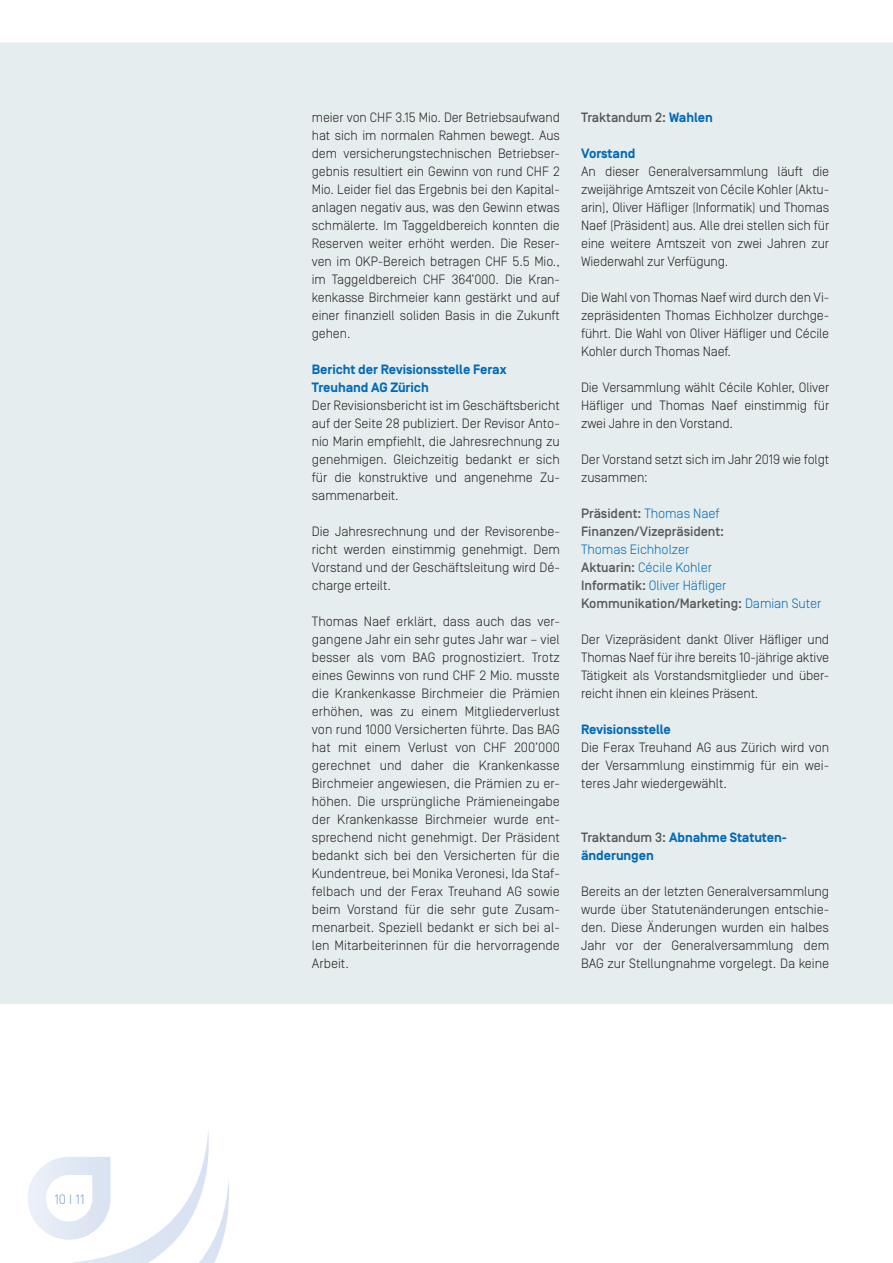
<style>
.page{position:relative;width:893px;height:1263px;background:#fff}
.page>*{position:absolute;margin:0;border:0;box-sizing:border-box;transform-origin:0 0}
.t1{font:300 13.5px/18px "Simplon Norm";letter-spacing:-.005em;color:#231f20;text-align:justify}
.t2{font:700 13.5px/18px "Simplon Norm";letter-spacing:-.005em;color:#016ab6}
.t3{font:300 13.5px/18px "Simplon Norm";letter-spacing:-.005em;color:#016ab6}
.t4{font:500 13.5px/18px "Simplon Norm";letter-spacing:-.005em;color:#57585a}
.t5{font:300 13.5px "Simplon Norm";color:#7da1d4}
.s1{font-weight:700;color:#016ab6}
.s2{font-weight:300;color:#016ab6}
.s3{font-weight:500;color:#57585a}
</style>
<div class="page">
<svg style="left:28px;top:1131px;width:201px;height:132px"></svg>
<div style="left:0;top:43px;width:893px;height:961px;background:#e6edee"></div>
<p class="t5" style="left:54px;top:1192px;width:32px">10 I 11</p>
<p class="t1" style="left:312px;top:108px;width:250px">meier von CHF 3.15 Mio. Der Betriebsaufwand hat sich im normalen Rahmen bewegt. Aus dem versicherungstechnischen Betriebser&shy;gebnis resultiert ein Gewinn von rund CHF 2<br>Mio. Leider fiel das Ergebnis bei den Kapital&shy;anlagen negativ aus, was den Gewinn etwas schmälerte. Im Taggeldbereich konnten die Reserven weiter erhöht werden. Die Reser&shy;ven im OKP-Bereich betragen CHF 5.5 Mio., im Taggeldbereich CHF 364’000. Die Kran&shy;kenkasse Birchmeier kann gestärkt und auf einer finanziell soliden Basis in die Zukunft gehen.</p>
<p class="t2" style="left:312px;top:361px;width:196px">Bericht der Revisionsstelle Ferax<br>Treuhand AG Zürich</p>
<p class="t1" style="left:312px;top:396px;width:250px">Der Revisionsbericht ist im Geschäftsbericht auf der Seite 28 publiziert. Der Revisor Anto&shy;nio Marin empfiehlt, die Jahresrechnung zu genehmigen. Gleichzeitig bedankt er sich für die konstruktive und angenehme Zu&shy;sammenarbeit.</p>
<p class="t1" style="left:312px;top:522px;width:250px">Die Jahresrechnung und der Revisorenbe&shy;richt werden einstimmig genehmigt. Dem Vorstand und der Geschäftsleitung wird Dé&shy;charge erteilt.</p>
<p class="t1" style="left:312px;top:612px;width:250px">Thomas Naef erklärt, dass auch das ver&shy;gangene Jahr ein sehr gutes Jahr war – viel besser als vom BAG prognostiziert. Trotz eines Gewinns von rund CHF 2 Mio. musste die Krankenkasse Birchmeier die Prämien erhöhen, was zu einem Mitgliederverlust von rund 1000 Versicherten führte. Das BAG hat mit einem Verlust von CHF 200’000 gerechnet und daher die Krankenkasse Birchmeier angewiesen, die Prämien zu er&shy;höhen. Die ursprüngliche Prämieneingabe der Krankenkasse Birchmeier wurde ent&shy;sprechend nicht genehmigt. Der Präsident bedankt sich bei den Versicherten für die Kundentreue, bei Monika Veronesi, Ida Staf&shy;felbach und der Ferax Treuhand AG sowie beim Vorstand für die sehr gute Zusam&shy;menarbeit. Speziell bedankt er sich bei al&shy;len Mitarbeiterinnen für die hervorragende Arbeit.</p>
<p class="t4" style="left:581px;top:109px;width:133px">Traktandum 2: <span class="s1">Wahlen</span></p>
<p class="t2" style="left:581px;top:145px;width:56px">Vorstand</p>
<p class="t1" style="left:581px;top:162px;width:250px">An dieser Generalversammlung läuft die zweijährige Amtszeit von Cécile Kohler (Aktu&shy;arin), Oliver Häfliger (Informatik) und Thomas Naef (Präsident) aus. Alle drei stellen sich für eine weitere Amtszeit von zwei Jahren zur Wiederwahl zur Verfügung.</p>
<p class="t1" style="left:581px;top:288px;width:250px">Die Wahl von Thomas Naef wird durch den Vi&shy;zepräsidenten Thomas Eichholzer durchge&shy;führt. Die Wahl von Oliver Häfliger und Cécile Kohler durch Thomas Naef.</p>
<p class="t1" style="left:581px;top:378px;width:250px">Die Versammlung wählt Cécile Kohler, Oliver Häfliger und Thomas Naef einstimmig für zwei Jahre in den Vorstand.</p>
<p class="t1" style="left:581px;top:450px;width:250px">Der Vorstand setzt sich im Jahr 2019 wie folgt zusammen:</p>
<p class="t4" style="left:581px;top:505px;width:144px">Präsident: <span class="s2">Thomas Naef<br></span>Finanzen/Vizepräsident:</p>
<p class="t3" style="left:581px;top:540px;width:242px">Thomas Eichholzer<br><span class="s3">Aktuarin:</span> Cécile Kohler<br><span class="s3">Informatik:</span> Oliver Häfliger<br><span class="s3">Kommunikation/Marketing:</span> Damian Suter</p>
<p class="t1" style="left:581px;top:630px;width:250px">Der Vizepräsident dankt Oliver Häfliger und Thomas Naef für ihre bereits 10-jährige aktive Tätigkeit als Vorstandsmitglieder und über&shy;reicht ihnen ein kleines Präsent.</p>
<p class="t2" style="left:581px;top:721px;width:91px">Revisionsstelle</p>
<p class="t1" style="left:581px;top:738px;width:250px">Die Ferax Treuhand AG aus Zürich wird von der Versammlung einstimmig für ein wei&shy;teres Jahr wiedergewählt.</p>
<p class="t2" style="left:581px;top:829px;width:207px"><span class="s3">Traktandum 3:</span> Abnahme Statuten&shy;änderungen</p>
<p class="t1" style="left:581px;top:882px;width:250px">Bereits an der letzten Generalversammlung wurde über Statutenänderungen entschie&shy;den. Diese Änderungen wurden ein halbes Jahr vor der Generalversammlung dem BAG zur Stellungnahme vorgelegt. Da keine</p>
</div>
